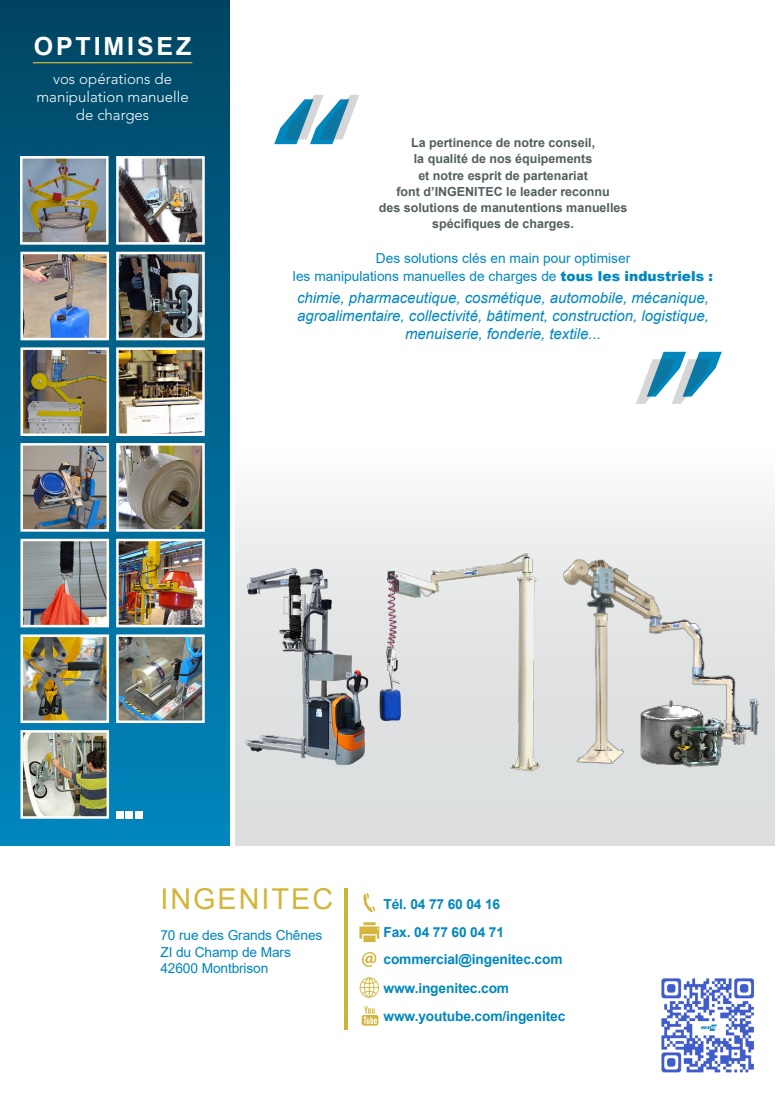
<style>
.page{position:relative;width:776px;height:1095px;background:#fff}
.page>*{position:absolute;margin:0;border:0;box-sizing:border-box;transform-origin:0 0}
.t1{font:28.75px "Arial";letter-spacing:.07em;color:#d2b63b}
.t2{font:700 25px "Arial";letter-spacing:.115em;color:#fff}
.t3{font:italic 15px/18px "Arial";color:#0087be;text-align:center}
.t4{font:300 15px "Avenir LT Std";color:#fff}
.t5{font:13.75px "Arial";color:#0087be}
.t6{font:700 13.75px "Arial";letter-spacing:-.01em;color:#0087be}
.t7{font:700 12.5px "Arial";color:#535e60}
.s1{font-weight:900}
</style>
<div class="page">
<div style="left:0;top:0;width:230px;height:845px;background:linear-gradient(to bottom,#004664,#0086bd)"></div>
<div style="left:236px;top:451px;width:539px;height:394px;background:linear-gradient(to bottom,#f5f6f6,#d6d9da)"></div>
<hr style="left:33px;top:62px;width:159px;height:1px;background:#d2b63b">
<svg style="left:636px;top:352px;width:86px;height:52px"></svg>
<svg style="left:274px;top:95px;width:85px;height:49px"></svg>
<img style="left:553px;top:553px;width:216px;height:222px">
<div style="left:116px;top:812px;width:7px;height:7px;background:#fff"></div>
<div style="left:126px;top:812px;width:7px;height:7px;background:#fff"></div>
<div style="left:136px;top:812px;width:7px;height:7px;background:#fff"></div>
<img style="left:119px;top:159px;width:83px;height:83px">
<div style="left:116px;top:156px;width:89px;height:89px;border:2px solid #fff"></div>
<img style="left:119px;top:255px;width:83px;height:82px">
<div style="left:116px;top:252px;width:89px;height:88px;border:2px solid #fff"></div>
<img style="left:23px;top:350px;width:83px;height:83px">
<div style="left:20px;top:347px;width:89px;height:89px;border:2px solid #fff"></div>
<img style="left:23px;top:255px;width:83px;height:82px">
<div style="left:20px;top:252px;width:89px;height:88px;border:2px solid #fff"></div>
<img style="left:23px;top:637px;width:83px;height:83px">
<div style="left:20px;top:634px;width:89px;height:89px;border:2px solid #fff"></div>
<img style="left:119px;top:542px;width:83px;height:82px">
<div style="left:116px;top:539px;width:89px;height:88px;border:2px solid #fff"></div>
<img style="left:119px;top:350px;width:83px;height:83px">
<div style="left:116px;top:347px;width:89px;height:89px;border:2px solid #fff"></div>
<img style="left:119px;top:446px;width:83px;height:83px">
<div style="left:116px;top:443px;width:89px;height:89px;border:2px solid #fff"></div>
<img style="left:23px;top:446px;width:83px;height:83px">
<div style="left:20px;top:443px;width:89px;height:89px;border:2px solid #fff"></div>
<img style="left:23px;top:542px;width:83px;height:82px">
<div style="left:20px;top:539px;width:89px;height:88px;border:2px solid #fff"></div>
<img style="left:23px;top:733px;width:83px;height:83px">
<div style="left:20px;top:730px;width:89px;height:89px;border:2px solid #fff"></div>
<img style="left:243px;top:553px;width:126px;height:222px">
<img style="left:376px;top:553px;width:177px;height:223px">
<img style="left:119px;top:637px;width:83px;height:83px">
<div style="left:116px;top:634px;width:89px;height:89px;border:2px solid #fff"></div>
<svg style="left:363px;top:893px;width:13px;height:19px"></svg>
<svg style="left:362px;top:952px;width:14px;height:15px"></svg>
<svg style="left:360px;top:977px;width:19px;height:21px"></svg>
<svg style="left:362px;top:1006px;width:16px;height:20px"></svg>
<img style="left:359px;top:922px;width:20px;height:20px">
<hr style="left:344px;top:889px;width:4px;height:141px;background:#d1b33a">
<img style="left:23px;top:159px;width:83px;height:83px">
<div style="left:20px;top:156px;width:89px;height:89px;border:2px solid #fff"></div>
<img style="left:661px;top:978px;width:93px;height:95px">
<p class="t2" style="left:34px;top:28px;width:159px">OPTIMISEZ</p>
<p class="t4" style="left:53px;top:70px;width:120px">vos opérations de</p>
<p class="t4" style="left:36px;top:88px;width:154px">manipulation manuelle</p>
<p class="t4" style="left:76px;top:106px;width:75px">de charges</p>
<p class="t7" style="left:411px;top:134px;width:186px">La pertinence de notre conseil,</p>
<p class="t7" style="left:414px;top:150px;width:180px">la qualité de nos équipements</p>
<p class="t7" style="left:418px;top:166px;width:171px">et notre esprit de partenariat</p>
<p class="t7" style="left:396px;top:183px;width:215px">font d’INGENITEC le leader reconnu</p>
<p class="t7" style="left:379px;top:199px;width:250px">des solutions de manutentions manuelles</p>
<p class="t7" style="left:432px;top:215px;width:143px">spécifiques de charges.</p>
<p class="t5" style="left:376px;top:249px;width:256px">Des solutions clés en main pour optimiser</p>
<p class="t5" style="left:293px;top:267px;width:422px">les manipulations manuelles de charges de <span class="s1">tous les industriels :</span></p>
<p class="t3" style="left:297px;top:288px;width:413px">chimie, pharmaceutique, cosmétique, automobile, mécanique, agroalimentaire, collectivité, bâtiment, construction, logistique, menuiserie, fonderie, textile...</p>
<p class="t1" style="left:160px;top:879px;width:174px">INGENITEC</p>
<p class="t6" style="left:384px;top:894px;width:118px">Tél. 04 77 60 04 16</p>
<p class="t5" style="left:160px;top:926px;width:163px">70 rue des Grands Chênes</p>
<p class="t5" style="left:160px;top:942px;width:132px">ZI du Champ de Mars</p>
<p class="t5" style="left:160px;top:959px;width:109px">42600 Montbrison</p>
<p class="t6" style="left:384px;top:923px;width:122px">Fax. 04 77 60 04 71</p>
<p class="t6" style="left:384px;top:950px;width:181px">commercial@ingenitec.com</p>
<p class="t6" style="left:384px;top:978px;width:127px">www.ingenitec.com</p>
<p class="t6" style="left:384px;top:1006px;width:183px">www.youtube.com/ingenitec</p>
</div>
